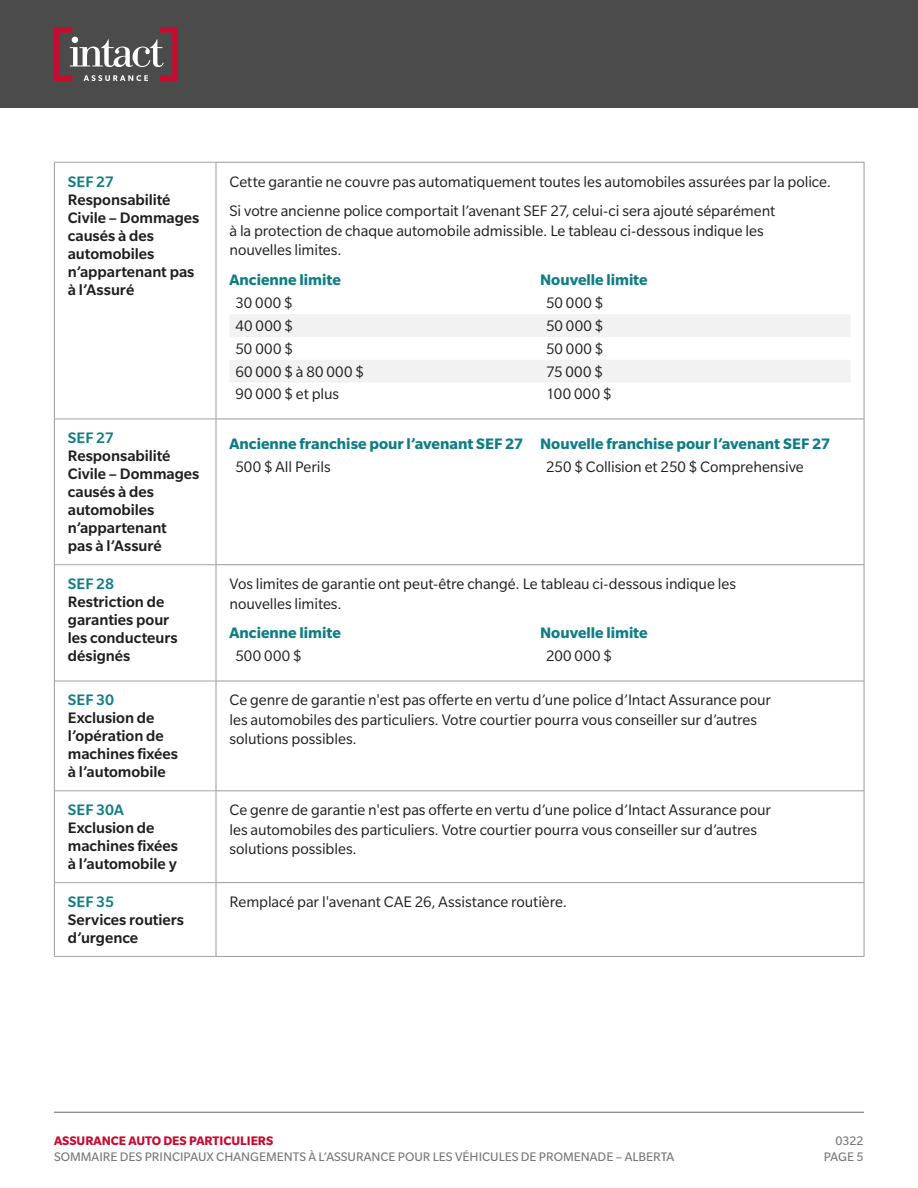
<style>
.page{position:relative;width:918px;height:1188px;background:#fff}
.page>*{position:absolute;margin:0;border:0;box-sizing:border-box;transform-origin:0 0}
.t1{font:16.5px/19.5px "Slate Std";letter-spacing:-.005em;color:#1e1e1e}
.t2{font:500 16.5px/18px "Slate Std";color:#1e1e1e}
.t3{font:700 16.5px "Slate Std";color:#0f7d85}
.t4{font:500 16.5px "Slate Std";letter-spacing:.005em;color:#0f7d85}
.t5{font:16.5px "Slate Std";letter-spacing:.025em;color:#1e1e1e}
.t6{font:13.5px/16.2px "Slate Std";color:#787878;text-align:right}
.t7{font:700 13.5px "Slate Std";color:#c60c30}
</style>
<div class="page">
<div style="left:0;top:0;width:918px;height:108px;background:#4b4b4b"></div>
<hr style="left:54px;top:1112px;width:810px;height:1px;background:#666">
<svg style="left:54px;top:27px;width:124px;height:54px"></svg>
<hr style="left:54px;top:162px;width:162px;height:1px;background:#a5a5a5">
<hr style="left:55px;top:419px;width:161px;height:1px;background:#a5a5a5">
<hr style="left:55px;top:564px;width:161px;height:1px;background:#a5a5a5">
<hr style="left:55px;top:681px;width:161px;height:1px;background:#a5a5a5">
<hr style="left:55px;top:791px;width:161px;height:1px;background:#a5a5a5">
<hr style="left:55px;top:882px;width:161px;height:1px;background:#a5a5a5">
<hr style="left:54px;top:956px;width:162px;height:1px;background:#a5a5a5">
<hr style="left:54px;top:163px;width:1px;height:256px;background:#999">
<hr style="left:216px;top:162px;width:648px;height:1px;background:#999">
<hr style="left:216px;top:163px;width:1px;height:256px;background:#999">
<hr style="left:864px;top:163px;width:1px;height:256px;background:#999">
<hr style="left:54px;top:419px;width:1px;height:146px;background:#999">
<hr style="left:216px;top:419px;width:648px;height:1px;background:#999">
<hr style="left:216px;top:419px;width:1px;height:145px;background:#999">
<hr style="left:864px;top:419px;width:1px;height:145px;background:#999">
<hr style="left:54px;top:565px;width:1px;height:116px;background:#999">
<hr style="left:216px;top:564px;width:648px;height:1px;background:#999">
<hr style="left:216px;top:565px;width:1px;height:116px;background:#999">
<hr style="left:864px;top:565px;width:1px;height:116px;background:#999">
<hr style="left:54px;top:681px;width:1px;height:110px;background:#999">
<hr style="left:216px;top:681px;width:648px;height:1px;background:#999">
<hr style="left:216px;top:681px;width:1px;height:110px;background:#999">
<hr style="left:864px;top:681px;width:1px;height:110px;background:#999">
<hr style="left:54px;top:791px;width:1px;height:92px;background:#999">
<hr style="left:216px;top:791px;width:648px;height:1px;background:#999">
<hr style="left:216px;top:791px;width:1px;height:91px;background:#999">
<hr style="left:864px;top:791px;width:1px;height:91px;background:#999">
<hr style="left:54px;top:883px;width:1px;height:73px;background:#999">
<hr style="left:216px;top:882px;width:648px;height:1px;background:#999">
<hr style="left:216px;top:883px;width:1px;height:73px;background:#999">
<hr style="left:864px;top:883px;width:1px;height:73px;background:#999">
<hr style="left:216px;top:956px;width:648px;height:1px;background:#999">
<svg style="left:230px;top:314px;width:620px;height:68px"></svg>
<p class="t4" style="left:68px;top:173px;width:47px">SEF 27</p>
<p class="t2" style="left:68px;top:190px;width:133px">Responsabilité<br>Civile – Dommages causés à des automobiles n’appartenant pas à l’Assuré</p>
<p class="t4" style="left:68px;top:429px;width:47px">SEF 27</p>
<p class="t2" style="left:68px;top:447px;width:133px">Responsabilité<br>Civile – Dommages causés à des automobiles n’appartenant<br>pas à l’Assuré</p>
<p class="t4" style="left:68px;top:575px;width:48px">SEF 28</p>
<p class="t2" style="left:68px;top:593px;width:111px">Restriction de garanties pour les conducteurs désignés</p>
<p class="t4" style="left:68px;top:691px;width:48px">SEF 30</p>
<p class="t2" style="left:68px;top:709px;width:112px">Exclusion de l’opération de machines fixées à l’automobile</p>
<p class="t4" style="left:68px;top:801px;width:57px">SEF 30A</p>
<p class="t2" style="left:68px;top:819px;width:112px">Exclusion de machines fixées à l’automobile y</p>
<p class="t4" style="left:68px;top:893px;width:48px">SEF 35</p>
<p class="t2" style="left:68px;top:911px;width:118px">Services routiers d’urgence</p>
<p class="t1" style="left:229px;top:166px;width:603px;line-height:29.7px">Cette garantie ne couvre pas automatiquement toutes les automobiles assurées par la police.<br>Si votre ancienne police comportait l’avenant SEF 27, celui-ci sera ajouté séparément</p>
<p class="t1" style="left:229px;top:221px;width:536px">à la protection de chaque automobile admissible. Le tableau ci-dessous indique les nouvelles limites.</p>
<p class="t3" style="left:230px;top:271px;width:113px">Ancienne limite</p>
<p class="t3" style="left:540px;top:271px;width:109px">Nouvelle limite</p>
<p class="t1" style="left:236px;top:292px;width:59px">30 000 $</p>
<p class="t1" style="left:546px;top:292px;width:59px">50 000 $</p>
<p class="t1" style="left:236px;top:316px;width:59px">40 000 $</p>
<p class="t1" style="left:546px;top:316px;width:59px">50 000 $</p>
<p class="t1" style="left:236px;top:339px;width:59px">50 000 $</p>
<p class="t1" style="left:546px;top:339px;width:59px">50 000 $</p>
<p class="t5" style="left:236px;top:363px;width:130px">60 000 $ à 80 000 $</p>
<p class="t1" style="left:546px;top:362px;width:58px">75 000 $</p>
<p class="t1" style="left:236px;top:384px;width:105px">90 000 $ et plus</p>
<p class="t1" style="left:546px;top:384px;width:67px">100 000 $</p>
<p class="t3" style="left:230px;top:435px;width:602px">Ancienne franchise pour l’avenant SEF 27 Nouvelle franchise pour l’avenant SEF 27</p>
<p class="t1" style="left:236px;top:457px;width:97px">500 $ All Perils</p>
<p class="t1" style="left:546px;top:457px;width:259px">250 $ Collision et 250 $ Comprehensive</p>
<p class="t1" style="left:230px;top:574px;width:508px">Vos limites de garantie ont peut-être changé. Le tableau ci-dessous indique les nouvelles limites.</p>
<p class="t3" style="left:230px;top:624px;width:113px">Ancienne limite</p>
<p class="t3" style="left:540px;top:624px;width:109px">Nouvelle limite</p>
<p class="t1" style="left:236px;top:646px;width:68px">500 000 $</p>
<p class="t1" style="left:546px;top:646px;width:67px">200 000 $</p>
<p class="t1" style="left:230px;top:690px;width:543px">Ce genre de garantie n'est pas offerte en vertu d’une police d’Intact Assurance pour les automobiles des particuliers. Votre courtier pourra vous conseiller sur d’autres solutions possibles.</p>
<p class="t1" style="left:230px;top:800px;width:543px">Ce genre de garantie n'est pas offerte en vertu d’une police d’Intact Assurance pour les automobiles des particuliers. Votre courtier pourra vous conseiller sur d’autres solutions possibles.</p>
<p class="t1" style="left:230px;top:892px;width:339px">Remplacé par l'avenant CAE 26, Assistance routière.</p>
<p class="t7" style="left:54px;top:1133px;width:221px">ASSURANCE AUTO DES PARTICULIERS</p>
<p class="t6" style="left:54px;top:1149px;width:622px">SOMMAIRE DES PRINCIPAUX CHANGEMENTS À L’ASSURANCE POUR LES VÉHICULES DE PROMENADE – ALBERTA</p>
<p class="t6" style="left:824px;top:1132px;width:41px">0322<br>PAGE 5</p>
</div>
